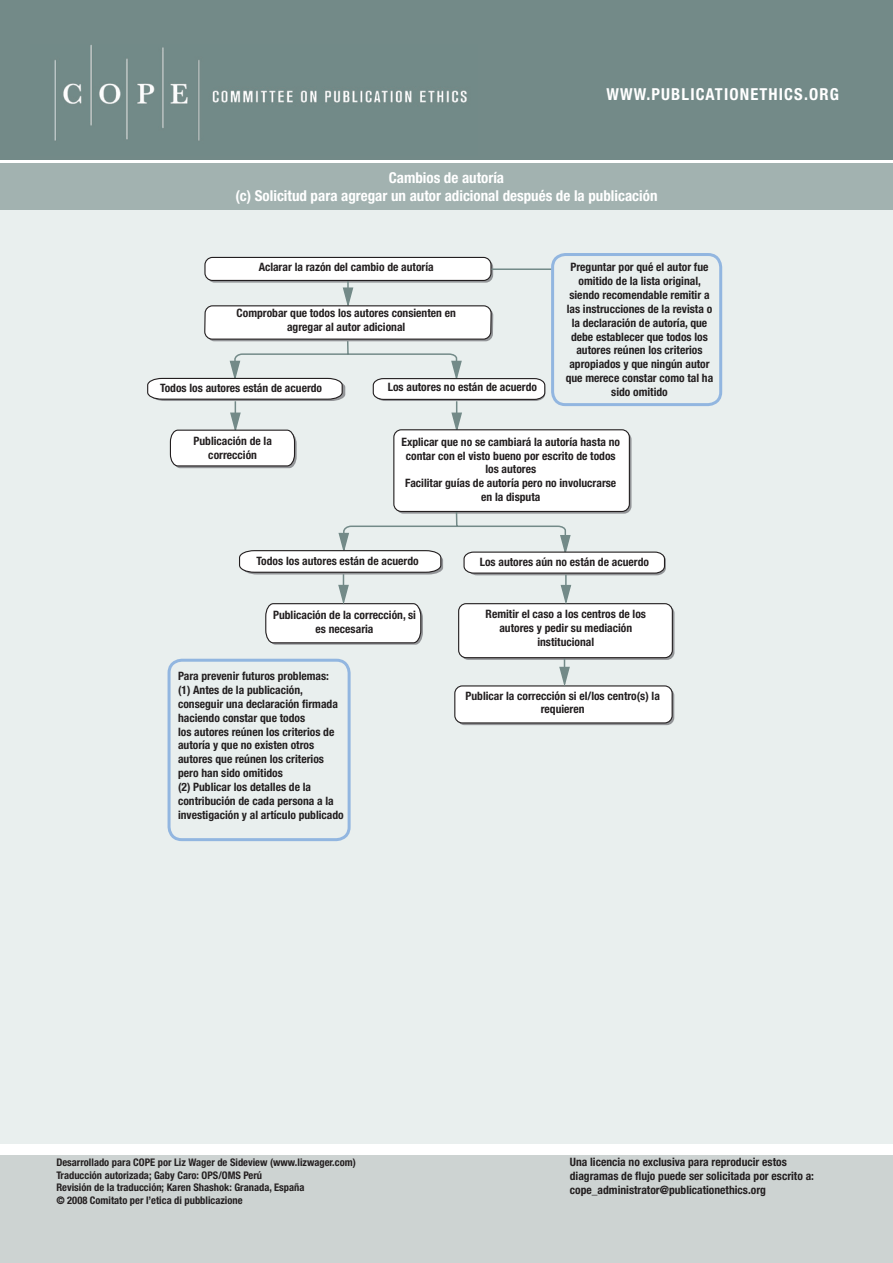
<style>
.page{position:relative;width:893px;height:1263px;background:#fff}
.page>*{position:absolute;margin:0;border:0;box-sizing:border-box;transform-origin:0 0}
.t1{font:700 condensed 16.5px "Helvetica Neue LT Std";letter-spacing:.07em;color:#fff}
.t2{font:700 condensed 15px "Helvetica Neue LT Std";color:#fff}
.t3{font:700 condensed 11.55px/13.8px "Helvetica Neue LT Std";color:#231f20;text-align:center}
.t4{font:700 condensed 10.5px "Helvetica Neue LT Std";color:#231f20}
</style>
<div class="page">
<div style="left:0;top:0;width:893px;height:159px;background:#738a88"></div>
<div style="left:0;top:163px;width:893px;height:47px;background:#a2b2b0"></div>
<div style="left:0;top:210px;width:893px;height:933px;background:#e9efee"></div>
<div style="left:0;top:1155px;width:893px;height:108px;background:#cdd3d2"></div>
<div style="left:207px;top:260px;width:286px;height:23px;background:#939598;border-radius:8px"></div>
<svg style="left:342px;top:281px;width:12px;height:24px"></svg>
<svg style="left:457px;top:688px;width:217px;height:37px"></svg>
<div style="left:455px;top:686px;width:217px;height:37px;background:#fff;border-radius:8px"></div>
<div style="left:454px;top:685px;width:219px;height:38px;border:1px solid #231f20;border-radius:8px"></div>
<div style="left:205px;top:257px;width:286px;height:23px;background:#fff;border-radius:8px"></div>
<div style="left:204px;top:257px;width:288px;height:24px;border:1px solid #231f20;border-radius:8px"></div>
<div style="left:394px;top:430px;width:235px;height:81px;background:#fff;border-radius:8px"></div>
<div style="left:461px;top:606px;width:213px;height:54px;background:linear-gradient(to right,#747476,#797a7c);border-radius:8px"></div>
<svg style="left:147px;top:338px;width:399px;height:130px"></svg>
<svg style="left:558px;top:659px;width:13px;height:28px"></svg>
<div style="left:459px;top:604px;width:213px;height:54px;background:#fff;border-radius:8px"></div>
<div style="left:458px;top:603px;width:215px;height:55px;border:1px solid #231f20;border-radius:8px"></div>
<hr style="left:491px;top:268px;width:62px;height:2px;background:#738a88">
<div style="left:205px;top:306px;width:286px;height:33px;background:#fff;border-radius:8px"></div>
<div style="left:204px;top:305px;width:288px;height:35px;border:1px solid #231f20;border-radius:8px"></div>
<img style="left:54px;top:45px;width:413px;height:96px">
<div style="left:551px;top:253px;width:171px;height:153px;border:3px solid #92b6e0;border-radius:13px"></div>
<div style="left:168px;top:659px;width:183px;height:182px;border:3px solid #92b6e0;border-radius:13px"></div>
<svg style="left:239px;top:510px;width:427px;height:135px"></svg>
<p class="t1" style="left:606px;top:84px;width:234px">WWW.PUBLICATIONETHICS.ORG</p>
<p class="t2" style="left:389px;top:168px;width:117px">Cambios de autoría</p>
<p class="t2" style="left:235px;top:186px;width:424px">(c) Solicitud para agregar un autor adicional después de la publicación</p>
<p class="t3" style="left:259px;top:260px;width:176px">Aclarar la razón del cambio de autoría</p>
<p class="t3" style="left:237px;top:306px;width:221px">Comprobar que todos los autores consienten en</p>
<p class="t3" style="left:287px;top:320px;width:120px">agregar al autor adicional</p>
<p class="t3" style="left:160px;top:381px;width:164px">Todos los autores están de acuerdo</p>
<p class="t3" style="left:388px;top:380px;width:151px">Los autores no están de acuerdo</p>
<p class="t3" style="left:570px;top:260px;width:140px">Preguntar por qué el autor fue</p>
<p class="t3" style="left:578px;top:274px;width:124px">omitido de la lista original,</p>
<p class="t3" style="left:569px;top:288px;width:142px">siendo recomendable remitir a</p>
<p class="t3" style="left:567px;top:302px;width:147px">las instrucciones de la revista o</p>
<p class="t3" style="left:572px;top:316px;width:137px">la declaración de autoría, que</p>
<p class="t3" style="left:571px;top:329px;width:138px">debe establecer que todos los</p>
<p class="t3" style="left:576px;top:343px;width:128px">autores reúnen los criterios</p>
<p class="t3" style="left:569px;top:357px;width:142px">apropiados y que ningún autor</p>
<p class="t3" style="left:566px;top:371px;width:149px">que merece constar como tal ha</p>
<p class="t3" style="left:611px;top:385px;width:58px">sido omitido</p>
<p class="t3" style="left:193px;top:434px;width:80px">Publicación de la corrección</p>
<p class="t3" style="left:401px;top:435px;width:220px">Explicar que no se cambiará la autoría hasta no contar con el visto bueno por escrito de todos los autores</p>
<p class="t3" style="left:405px;top:476px;width:213px">Facilitar guías de autoría pero no involucrarse en la disputa</p>
<p class="t3" style="left:257px;top:554px;width:164px">Todos los autores están de acuerdo</p>
<p class="t3" style="left:480px;top:555px;width:171px">Los autores aún no están de acuerdo</p>
<p class="t3" style="left:273px;top:608px;width:144px">Publicación de la corrección, si es necesaria</p>
<p class="t3" style="left:486px;top:607px;width:162px">Remitir el caso a los centros de los</p>
<p class="t3" style="left:499px;top:621px;width:134px">autores y pedir su mediación</p>
<p class="t3" style="left:537px;top:635px;width:58px">institucional</p>
<p class="t3" style="left:178px;top:669px;width:153px">Para prevenir futuros problemas:</p>
<p class="t3" style="left:178px;top:683px;width:161px;text-align:left">(1) Antes de la publicación, conseguir una declaración firmada haciendo constar que todos</p>
<p class="t3" style="left:178px;top:724px;width:158px">los autores reúnen los criterios de</p>
<p class="t3" style="left:178px;top:738px;width:147px;text-align:left">autoría y que no existen otros autores que reúnen los criterios pero han sido omitidos</p>
<p class="t3" style="left:178px;top:780px;width:135px">(2) Publicar los detalles de la</p>
<p class="t3" style="left:178px;top:794px;width:157px">contribución de cada persona a la</p>
<p class="t3" style="left:178px;top:808px;width:167px">investigación y al artículo publicado</p>
<p class="t3" style="left:465px;top:688px;width:196px">Publicar la corrección si el/los centro(s) la</p>
<p class="t3" style="left:541px;top:702px;width:45px">requieren</p>
<p class="t4" style="left:56px;top:1156px;width:301px">Desarrollado para COPE por Liz Wager de Sideview (www.lizwager.com)</p>
<p class="t4" style="left:56px;top:1169px;width:207px">Traducción autorizada; Gaby Caro: OPS/OMS Perú</p>
<p class="t4" style="left:56px;top:1181px;width:250px">Revisión de la traducción; Karen Shashok: Granada, España</p>
<p class="t4" style="left:56px;top:1194px;width:188px">© 2008 Comitato per l’etica di pubblicazione</p>
<p class="t3" style="left:570px;top:1155px;width:246px;text-align:left">Una licencia no exclusiva para reproducir estos diagramas de flujo puede ser solicitada por escrito a: cope_administrator@publicationethics.org</p>
</div>
